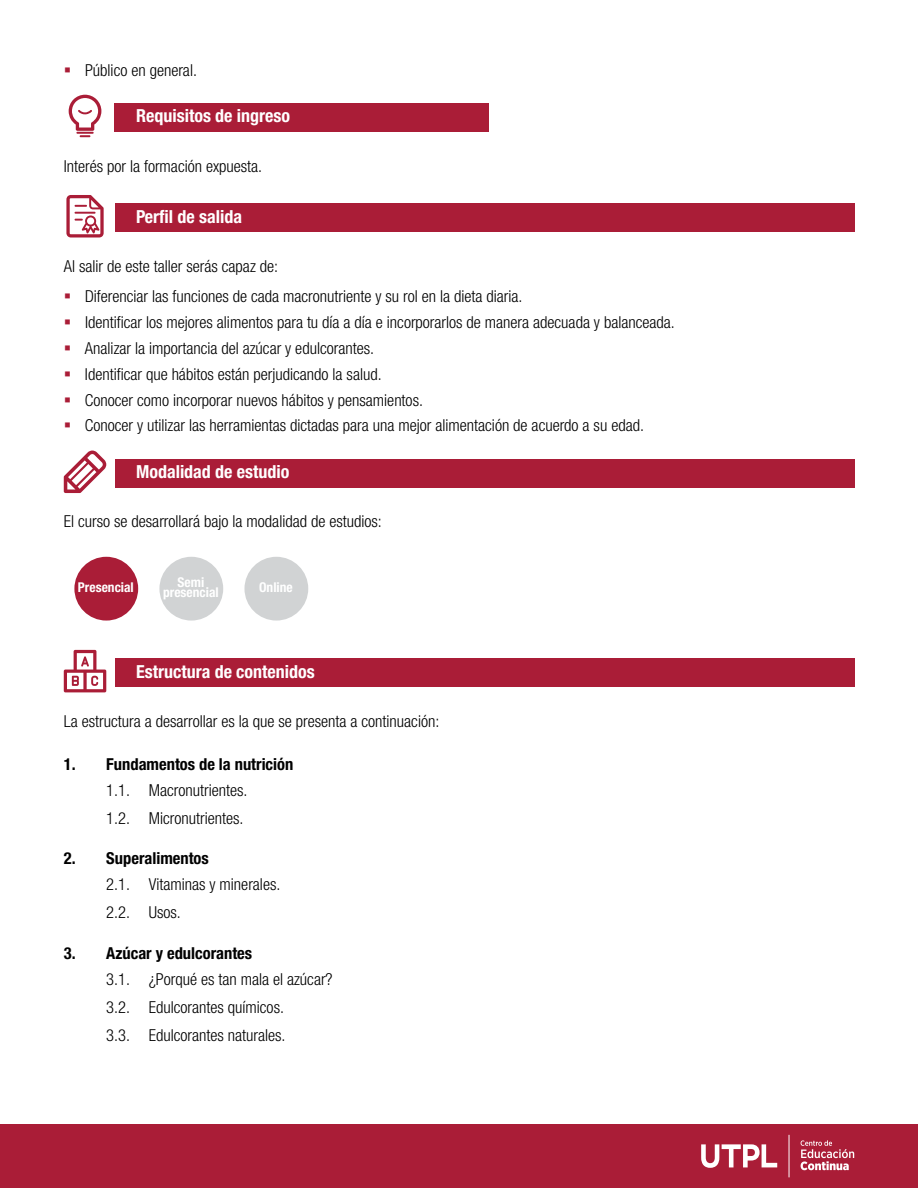
<style>
.page{position:relative;width:918px;height:1188px;background:#fff}
.page>*{position:absolute;margin:0;border:0;box-sizing:border-box;transform-origin:0 0}
.t1{font:700 condensed 18px "Helvetica Neue LT Std";color:#fff}
.t2{font:300 condensed 16.5px/25.8px "Helvetica Neue LT Std";color:#000}
.t3{font:700 condensed 16.5px "Helvetica Neue LT Std";color:#000}
.t4{font:700 condensed 13.5px/10.5px "Helvetica Neue LT Std";color:#fff;text-align:center}
</style>
<div class="page">
<div style="left:0;top:1124px;width:918px;height:64px;background:#aa1d37"></div>
<svg style="left:801px;top:1140px;width:53px;height:30px"></svg>
<svg style="left:701px;top:1144px;width:76px;height:24px"></svg>
<hr style="left:789px;top:1135px;width:1px;height:42px;background:#fff">
<svg style="left:69px;top:95px;width:32px;height:42px"></svg>
<div style="left:115px;top:103px;width:374px;height:29px;background:#aa1d37"></div>
<svg style="left:66px;top:195px;width:38px;height:43px"></svg>
<div style="left:115px;top:203px;width:739px;height:29px;background:#aa1d37"></div>
<svg style="left:64px;top:451px;width:42px;height:42px"></svg>
<div style="left:115px;top:459px;width:739px;height:29px;background:#aa1d37"></div>
<div style="left:74px;top:557px;width:64px;height:64px;background:#aa1d37;border-radius:50%"></div>
<div style="left:159px;top:557px;width:64px;height:64px;background:#d1d3d4;border-radius:50%"></div>
<div style="left:244px;top:557px;width:64px;height:64px;background:#d1d3d4;border-radius:50%"></div>
<svg style="left:64px;top:650px;width:42px;height:42px"></svg>
<div style="left:115px;top:658px;width:739px;height:29px;background:#aa1d37"></div>
<p class="t2" style="left:85px;top:57px;width:113px">Público en general.</p>
<p class="t1" style="left:136px;top:105px;width:156px">Requisitos de ingreso</p>
<p class="t2" style="left:64px;top:153px;width:200px">Interés por la formación expuesta.</p>
<p class="t1" style="left:136px;top:205px;width:108px">Perfil de salida</p>
<p class="t2" style="left:85px;top:251px;width:439px;line-height:30.2px;text-indent:-21px">Al salir de este taller serás capaz de:<br>Diferenciar las funciones de cada macronutriente y su rol en la dieta diaria.</p>
<p class="t2" style="left:85px;top:309px;width:591px">Identificar los mejores alimentos para tu día a día e incorporarlos de manera adecuada y balanceada.<br>Analizar la importancia del azúcar y edulcorantes.<br>Identificar que hábitos están perjudicando la salud.<br>Conocer como incorporar nuevos hábitos y pensamientos.<br>Conocer y utilizar las herramientas dictadas para una mejor alimentación de acuerdo a su edad.</p>
<p class="t1" style="left:136px;top:461px;width:155px">Modalidad de estudio</p>
<p class="t2" style="left:64px;top:509px;width:320px">El curso se desarrollará bajo la modalidad de estudios:</p>
<p class="t4" style="left:78px;top:582px;width:57px">Presencial</p>
<p class="t4" style="left:163px;top:577px;width:57px">Semi presencial</p>
<p class="t4" style="left:259px;top:582px;width:35px">Online</p>
<p class="t1" style="left:136px;top:660px;width:180px">Estructura de contenidos</p>
<p class="t2" style="left:64px;top:708px;width:377px">La estructura a desarrollar es la que se presenta a continuación:</p>
<p class="t3" style="left:64px;top:754px;width:231px">1. Fundamentos de la nutrición</p>
<p class="t2" style="left:106px;top:776px;width:143px;line-height:28px">1.1. Macronutrientes.<br>1.2. Micronutrientes.</p>
<p class="t3" style="left:64px;top:848px;width:147px">2. Superalimentos</p>
<p class="t2" style="left:106px;top:870px;width:176px;line-height:28px">2.1. Vitaminas y minerales.<br>2.2. Usos.</p>
<p class="t3" style="left:64px;top:943px;width:190px">3. Azúcar y edulcorantes</p>
<p class="t2" style="left:106px;top:965px;width:228px;line-height:28px">3.1. ¿Porqué es tan mala el azúcar?<br>3.2. Edulcorantes químicos.<br>3.3. Edulcorantes naturales.</p>
</div>
